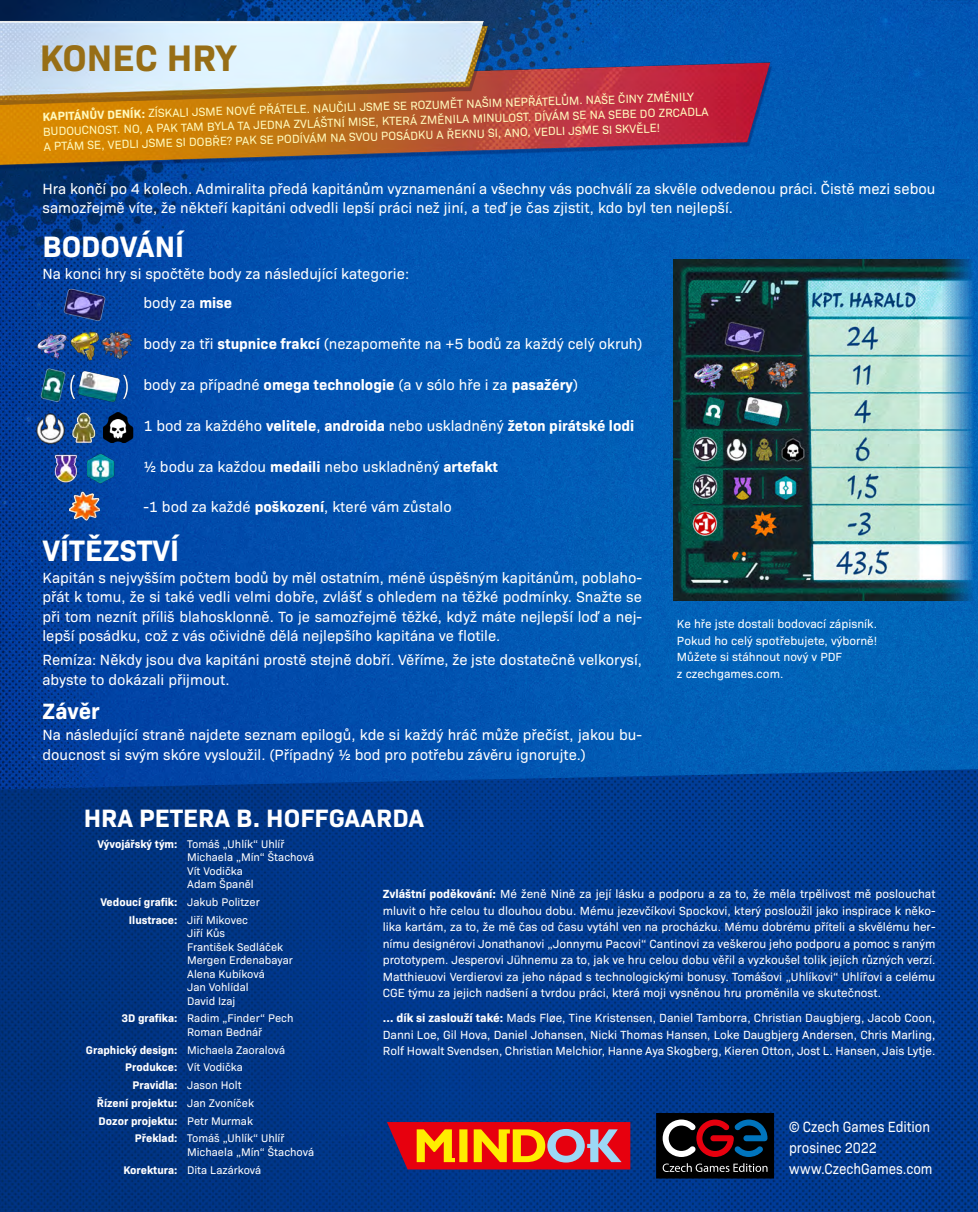
<style>
.page{position:relative;width:978px;height:1212px;background:#fff}
.page>*{position:absolute;margin:0;border:0;box-sizing:border-box;transform-origin:0 0}
.Heading_1{font:700 37.5px "Bio Sans";color:#976e16}
.Heading_2{font:700 30px "Bio Sans";color:#fff}
.Heading_2-2{font:700 25.5px "Bio Sans";color:#fff}
.Heading_3{font:700 22.5px "Bio Sans";color:#fff}
.t1{font:15px/19.5px "Bio Sans";color:#fff}
.t2{font:700 15px "Bio Sans";color:#fff}
.t3{font:15px/21px "Bio Sans";color:#fff;scale:.9 1}
.t4{font:12px/16.5px "Bio Sans";color:#fff;text-align:justify}
.Captain_s_Log{font:12px/14.9px "Bio Sans";color:#fff9bc}
.t5{font:11.25px/13.5px "Bio Sans";color:#fff}
.t6{font:700 11.25px "Bio Sans";color:#fff}
.s1{font-weight:700}
.s2{font-weight:400}
</style>
<div class="page">
<img style="left:0;top:0;width:978px;height:769px">
<img style="left:0;top:769px;width:978px;height:443px">
<img style="left:674px;top:260px;width:304px;height:340px">
<img style="left:0;top:0;width:818px;height:179px">
<img style="left:0;top:0;width:503px;height:111px">
<svg style="left:656px;top:1113px;width:118px;height:65px"></svg>
<img style="left:64px;top:289px;width:41px;height:32px">
<img style="left:36px;top:330px;width:97px;height:30px">
<img style="left:70px;top:371px;width:58px;height:31px">
<img style="left:40px;top:368px;width:27px;height:35px">
<img style="left:35px;top:413px;width:31px;height:31px">
<img style="left:103px;top:412px;width:30px;height:31px">
<img style="left:72px;top:412px;width:24px;height:31px">
<img style="left:69px;top:492px;width:31px;height:29px">
<img style="left:87px;top:453px;width:27px;height:30px">
<img style="left:55px;top:454px;width:22px;height:28px">
<svg style="left:387px;top:1122px;width:243px;height:47px"></svg>
<p class="Heading_1" style="left:40px;top:29px;width:198px">KONEC HRY</p>
<p class="Captain_s_Log" style="left:42px;top:110px;width:667px;rotate:-2deg"><span class="s1">KAPITÁNŮV DENÍK:</span> ZÍSKALI JSME NOVÉ PŘÁTELE. NAUČILI JSME SE ROZUMĚT NAŠIM NEPŘÁTELŮM. NAŠE ČINY ZMĚNILY<br>BUDOUCNOST. NO, A PAK TAM BYLA TA JEDNA ZVLÁŠTNÍ MISE, KTERÁ ZMĚNILA MINULOST. DÍVÁM SE NA SEBE DO ZRCADLA<br>A PTÁM SE, VEDLI JSME SI DOBŘE? PAK SE PODÍVÁM NA SVOU POSÁDKU A ŘEKNU SI, ANO, VEDLI JSME SI SKVĚLE!</p>
<p class="t1" style="left:43px;top:177px;width:894px">Hra končí po 4 kolech. Admiralita předá kapitánům vyznamenání a všechny vás pochválí za skvěle odvedenou práci. Čistě mezi sebou samozřejmě víte, že někteří kapitáni odvedli lepší práci než jiní, a teď je čas zjistit, kdo byl ten nejlepší.</p>
<p class="Heading_2" style="left:43px;top:224px;width:143px">BODOVÁNÍ</p>
<p class="t1" style="left:43px;top:263px;width:368px">Na konci hry si spočtěte body za následující kategorie:</p>
<p class="t1" style="left:143px;top:292px;width:90px">body za <span class="s1">mise</span></p>
<p class="t1" style="left:143px;top:333px;width:501px">body za tři <span class="s1">stupnice frakcí</span> (nezapomeňte na +5 bodů za každý celý okruh)</p>
<p class="t1" style="left:143px;top:374px;width:436px">body za případné <span class="s1">omega technologie</span> (a v sólo hře i za <span class="s1">pasažéry</span>)</p>
<p class="t2" style="left:143px;top:414px;width:492px"><span class="s2">1 bod za každého</span> velitele<span class="s2">,</span> androida <span class="s2">nebo uskladněný</span> žeton pirátské lodi</p>
<p class="t1" style="left:143px;top:455px;width:356px">½ bodu za každou <span class="s1">medaili</span> nebo uskladněný <span class="s1">artefakt</span></p>
<p class="t1" style="left:143px;top:496px;width:310px">-1 bod za každé <span class="s1">poškození</span>, které vám zůstalo</p>
<p class="Heading_2" style="left:43px;top:528px;width:138px">VÍTĚZSTVÍ</p>
<p class="t1" style="left:43px;top:567px;width:601px;text-align:justify">Kapitán s nejvyšším počtem bodů by měl ostatním, méně úspěšným kapitánům, poblaho&shy;přát k tomu, že si také vedli velmi dobře, zvlášť s ohledem na těžké podmínky. Snažte se při tom neznít příliš blahosklonně. To je samozřejmě těžké, když máte nejlepší loď a nej&shy;lepší posádku, což z vás očividně dělá nejlepšího kapitána ve flotile.</p>
<p class="t1" style="left:43px;top:649px;width:601px">Remíza: Někdy jsou dva kapitáni prostě stejně dobří. Věříme, že jste dostatečně velkorysí, abyste to dokázali přijmout.</p>
<p class="Heading_3" style="left:43px;top:693px;width:59px">Závěr</p>
<p class="t1" style="left:43px;top:724px;width:601px">Na následující straně najdete seznam epilogů, kde si každý hráč může přečíst, jakou bu&shy;doucnost si svým skóre vysloužil. (Případný ½ bod pro potřebu závěru ignorujte.)</p>
<p class="t4" style="left:677px;top:615px;width:202px;text-align:left">Ke hře jste dostali bodovací zápisník.<br>Pokud ho celý spotřebujete, výborně!<br>Můžete si stáhnout nový v PDF<br>z czechgames.com.</p>
<p class="Heading_2-2" style="left:84px;top:798px;width:342px">HRA PETERA B. HOFFGAARDA</p>
<p class="t5" style="left:187px;top:836px;width:129px">Tomáš „Uhlík“ Uhlíř<br>Michaela „Mín“ Štachová<br>Vít Vodička<br>Adam Španěl</p>
<p class="t5" style="left:187px;top:894px;width:74px">Jakub Politzer</p>
<p class="t5" style="left:187px;top:912px;width:107px">Jiří Mikovec<br>Jiří Kůs<br>František Sedláček<br>Mergen Erdenabayar<br>Alena Kubíková<br>Jan Vohlídal<br>David Izaj</p>
<p class="t5" style="left:187px;top:1011px;width:108px">Radim „Finder“ Pech<br>Roman Bednář</p>
<p class="t5" style="left:187px;top:1042px;width:100px">Michaela Zaoralová</p>
<p class="t5" style="left:187px;top:1060px;width:57px">Vít Vodička</p>
<p class="t5" style="left:187px;top:1077px;width:56px">Jason Holt</p>
<p class="t5" style="left:187px;top:1095px;width:68px">Jan Zvoníček</p>
<p class="t5" style="left:187px;top:1113px;width:67px">Petr Murmak</p>
<p class="t5" style="left:187px;top:1131px;width:129px">Tomáš „Uhlík“ Uhlíř<br>Michaela „Mín“ Štachová</p>
<p class="t5" style="left:187px;top:1162px;width:76px">Dita Lazárková</p>
<p class="t6" style="left:97px;top:835px;width:82px">Vývojářský tým:</p>
<p class="t4" style="left:383px;top:885px;width:554px"><span class="s1">Zvláštní poděkování:</span> Mé ženě Nině za její lásku a podporu a za to, že měla trpělivost mě poslouchat mluvit o hře celou tu dlouhou dobu. Mému jezevčíkovi Spockovi, který posloužil jako inspirace k něko&shy;lika kartám, za to, že mě čas od času vytáhl ven na procházku. Mému dobrému příteli a skvělému her&shy;nímu designérovi Jonathanovi „Jonnymu Pacovi“ Cantinovi za veškerou jeho podporu a pomoc s raným prototypem. Jesperovi Jühnemu za to, jak ve hru celou dobu věřil a vyzkoušel tolik jejích různých verzí.<br>Matthieuovi Verdierovi za jeho nápad s technologickými bonusy. Tomášovi „Uhlíkovi“ Uhlířovi a celému CGE týmu za jejich nadšení a tvrdou práci, která moji vysněnou hru proměnila ve skutečnost.</p>
<p class="t4" style="left:383px;top:1009px;width:554px"><span class="s1">… dík si zaslouží také:</span> Mads Fløe, Tine Kristensen, Daniel Tamborra, Christian Daugbjerg, Jacob Coon, Danni Loe, Gil Hova, Daniel Johansen, Nicki Thomas Hansen, Loke Daugbjerg Andersen, Chris Marling, Rolf Howalt Svendsen, Christian Melchior, Hanne Aya Skogberg, Kieren Otton, Jost L. Hansen, Jais Lytje.</p>
<p class="t6" style="left:101px;top:893px;width:78px">Vedoucí grafik:</p>
<p class="t6" style="left:129px;top:911px;width:50px">Ilustrace:</p>
<p class="t6" style="left:121px;top:1010px;width:58px">3D grafika:</p>
<p class="t6" style="left:86px;top:1041px;width:93px">Graphický design:</p>
<p class="t6" style="left:125px;top:1059px;width:54px">Produkce:</p>
<p class="t6" style="left:132px;top:1076px;width:47px">Pravidla:</p>
<p class="t6" style="left:97px;top:1094px;width:82px">Řízení projektu:</p>
<p class="t6" style="left:99px;top:1112px;width:80px">Dozor projektu:</p>
<p class="t6" style="left:135px;top:1130px;width:44px">Překlad:</p>
<p class="t6" style="left:123px;top:1161px;width:56px">Korektura:</p>
<p class="t3" style="left:789px;top:1115px;width:161px">© Czech Games Edition prosinec 2022 www.CzechGames.com</p>
</div>
